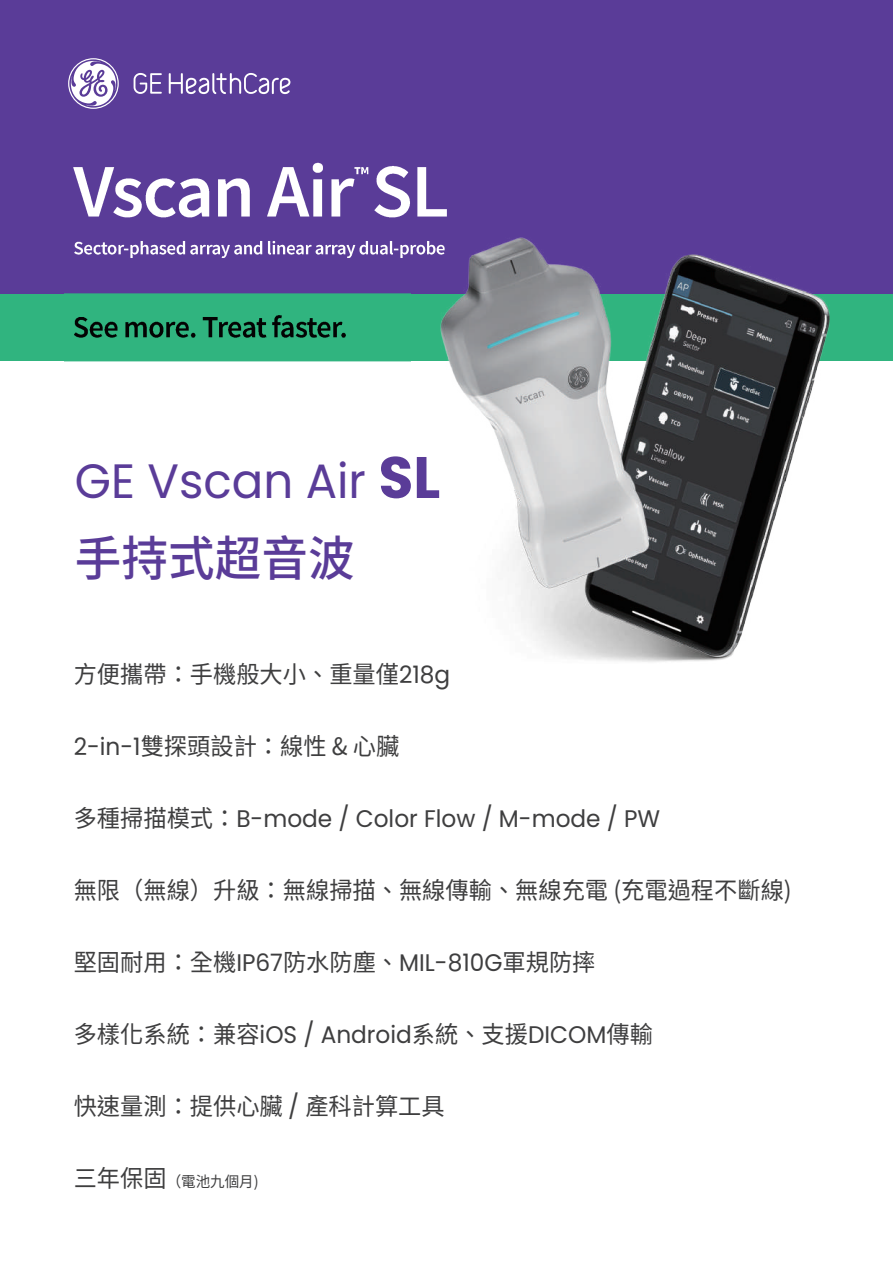
<style>
.page{position:relative;width:893px;height:1263px;background:#fff}
.page>*{position:absolute;margin:0;border:0;box-sizing:border-box;transform-origin:0 0}
.t1{font:48.15px "Poppins";color:#5a3c98}
.t2{font:500 48.15px "Noto Sans TC";color:#5a3c98}
.t3{font:24px "Noto Sans TC";color:#3e3e3f}
.t4{font:24px "Poppins";color:#3e3e3f}
.t5{font:15px "Noto Sans TC";color:#3e3e3f}
.s1{font-weight:700;font-size:58.35px}
.s2{font-family:"Poppins"}
.s3{font-family:"Noto Sans TC"}
.s4{font-size:24px}
</style>
<div class="page">
<div style="left:0;top:0;width:893px;height:361px;background:#5a3c98"></div>
<img style="left:67px;top:294px;width:301px;height:67px">
<div style="left:368px;top:294px;width:525px;height:67px;background:#30b47f"></div>
<div style="left:0;top:294px;width:67px;height:67px;background:#30b47f"></div>
<img style="left:440px;top:238px;width:390px;height:424px">
<img style="left:73px;top:162px;width:378px;height:100px">
<svg style="left:68px;top:58px;width:51px;height:51px"></svg>
<svg style="left:134px;top:73px;width:156px;height:21px"></svg>
<h1 class="t1" style="left:75px;top:453px;width:367px">GE Vscan Air <span class="s1">SL</span></h1>
<h1 class="t2" style="left:75px;top:532px;width:281px">手持式超音波</h1>
<p class="t3" style="left:74px;top:660px;width:378px">方便攜帶：手機般大小、重量僅<span class="s2">218g</span></p>
<p class="t3" style="left:74px;top:732px;width:327px"><span class="s2">2-in-1</span>雙探頭設計：線性 &amp; 心臟</p>
<p class="t4" style="left:74px;top:804px;width:588px"><span class="s3">多種掃描模式：</span>B-mode / Color Flow / M-mode / PW</p>
<p class="t3" style="left:74px;top:876px;width:719px">無限（無線）升級：無線掃描、無線傳輸、無線充電 (充電過程不斷線)</p>
<p class="t3" style="left:74px;top:948px;width:523px">堅固耐用：全機<span class="s2">IP67</span>防水防塵、<span class="s2">MIL-810G</span>軍規防摔</p>
<p class="t4" style="left:74px;top:1020px;width:581px"><span class="s3">多樣化系統：兼容</span>iOS / Android<span class="s3">系統、支援</span>DICOM<span class="s3">傳輸</span></p>
<p class="t3" style="left:74px;top:1092px;width:373px">快速量測：提供心臟 <span class="s2">/</span> 產科計算工具</p>
<p class="t5" style="left:74px;top:1173px;width:186px"><span class="s4">三年保固</span>（電池九個月)</p>
</div>
